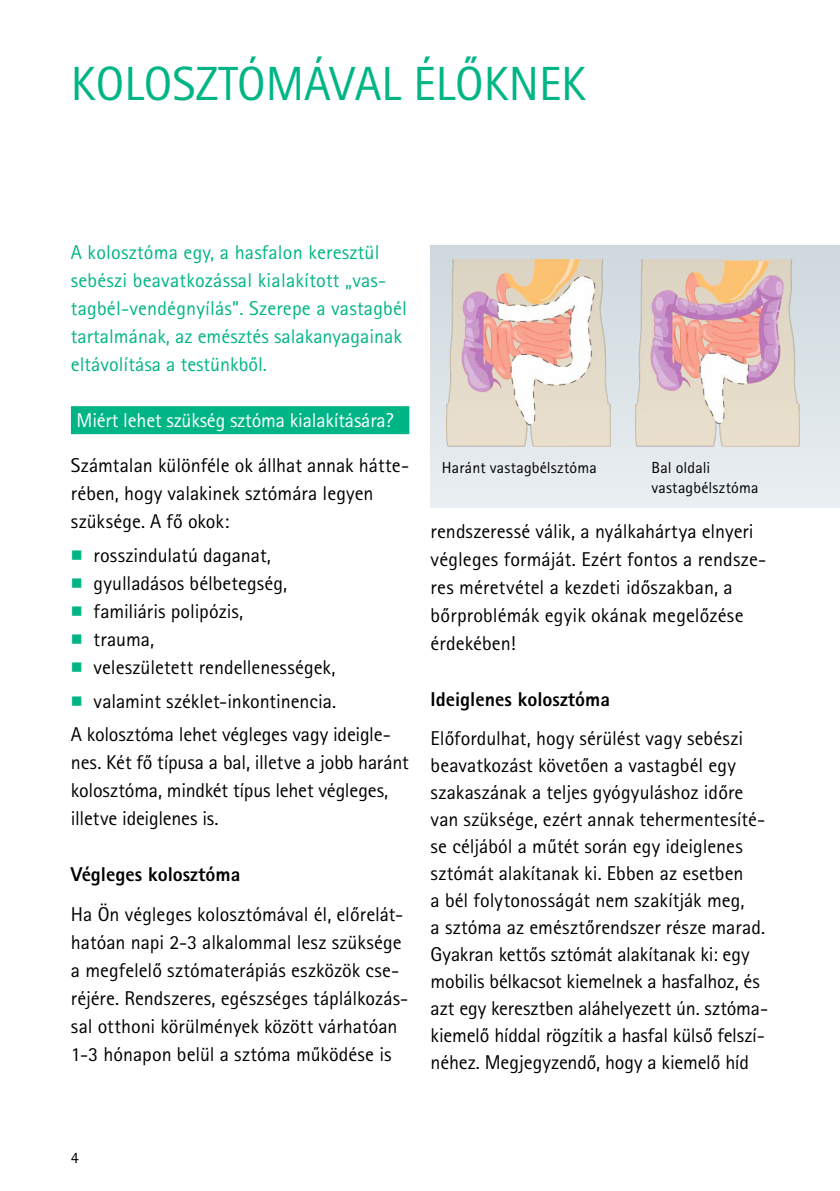
<style>
.page{position:relative;width:840px;height:1191px;background:#fff}
.page>*{position:absolute;margin:0;border:0;box-sizing:border-box;transform-origin:0 0}
.t1{font:48px "Rotis Sans Serif Pro";color:#00b585}
.t2{font:20px/28px "Rotis Sans Serif Pro";color:#000}
.t3{font:20px/28px "Rotis Sans Serif Pro";letter-spacing:.01em;color:#00b585}
.t4{font:800 20px "Rotis Sans Serif Pro";color:#000}
.t5{font:20px "Rotis Sans Serif Pro";letter-spacing:-.01em;color:#fff}
.t6{font:16px/20px "Rotis Sans Serif Pro";letter-spacing:.01em;color:#000}
</style>
<div class="page">
<div style="left:430px;top:245px;width:409px;height:262px;background:linear-gradient(to bottom,#ced8de,#e9eef1)"></div>
<div style="left:71px;top:406px;width:338px;height:28px;background:#00b585"></div>
<img style="left:446px;top:259px;width:164px;height:187px">
<img style="left:635px;top:259px;width:163px;height:187px">
<h1 class="t1" style="left:71px;top:55px;width:516px">KOLOSZTÓMÁVAL ÉLŐKNEK</h1>
<p class="t3" style="left:71px;top:238px;width:337px">A kolosztóma egy, a hasfalon keresztül sebészi beavatkozással kialakított „vas&shy;tagbél-vendégnyílás”. Szerepe a vastagbél tartalmának, az emésztés salakanyagainak eltávolítása a testünkből.</p>
<p class="t5" style="left:77px;top:408px;width:318px">Miért lehet szükség sztóma kialakítására?</p>
<p class="t2" style="left:71px;top:451px;width:339px">Számtalan különféle ok állhat annak hátte&shy;rében, hogy valakinek sztómára legyen szüksége. A fő okok:</p>
<p class="t2" style="left:94px;top:541px;width:243px">rosszindulatú daganat, gyulladásos bélbetegség, familiáris polipózis,<br>trauma,<br>veleszületett rendellenességek,</p>
<p class="t2" style="left:71px;top:684px;width:321px;line-height:33.6px;text-indent:23px">valamint széklet-inkontinencia.<br>A kolosztóma lehet végleges vagy ideigle-</p>
<p class="t2" style="left:71px;top:748px;width:339px">nes. Két fő típusa a bal, illetve a jobb haránt kolosztóma, mindkét típus lehet végleges, illetve ideiglenes is.</p>
<p class="t4" style="left:71px;top:862px;width:171px">Végleges kolosztóma</p>
<p class="t2" style="left:71px;top:900px;width:339px">Ha Ön végleges kolosztómával él, előrelát&shy;hatóan napi 2-3 alkalommal lesz szüksége a megfelelő sztómaterápiás eszközök cse&shy;réjére. Rendszeres, egészséges táplálkozás&shy;sal otthoni körülmények között várhatóan 1-3 hónapon belül a sztóma működése is</p>
<p class="t6" style="left:441px;top:458px;width:156px">Haránt vastagbélsztóma</p>
<p class="t6" style="left:651px;top:458px;width:108px">Bal oldali vastagbélsztóma</p>
<p class="t2" style="left:430px;top:518px;width:337px">rendszeressé válik, a nyálkahártya elnyeri végleges formáját. Ezért fontos a rendsze&shy;res méretvétel a kezdeti időszakban, a bőrproblémák egyik okának megelőzése érdekében!</p>
<p class="t4" style="left:430px;top:687px;width:181px">Ideiglenes kolosztóma</p>
<p class="t2" style="left:430px;top:724px;width:337px;line-height:27px">Előfordulhat, hogy sérülést vagy sebészi beavatkozást követően a vastagbél egy szakaszának a teljes gyógyuláshoz időre van szüksége, ezért annak tehermentesíté&shy;se céljából a műtét során egy ideiglenes sztómát alakítanak ki. Ebben az esetben<br>a bél folytonosságát nem szakítják meg,<br>a sztóma az emésztőrendszer része marad.<br>Gyakran kettős sztómát alakítanak ki: egy mobilis bélkacsot kiemelnek a hasfalhoz, és azt egy keresztben aláhelyezett ún. sztóma&shy;kiemelő híddal rögzítik a hasfal külső felszí&shy;néhez. Megjegyzendő, hogy a kiemelő híd</p>
<p class="t6" style="left:71px;top:1147px;width:9px">4</p>
</div>
